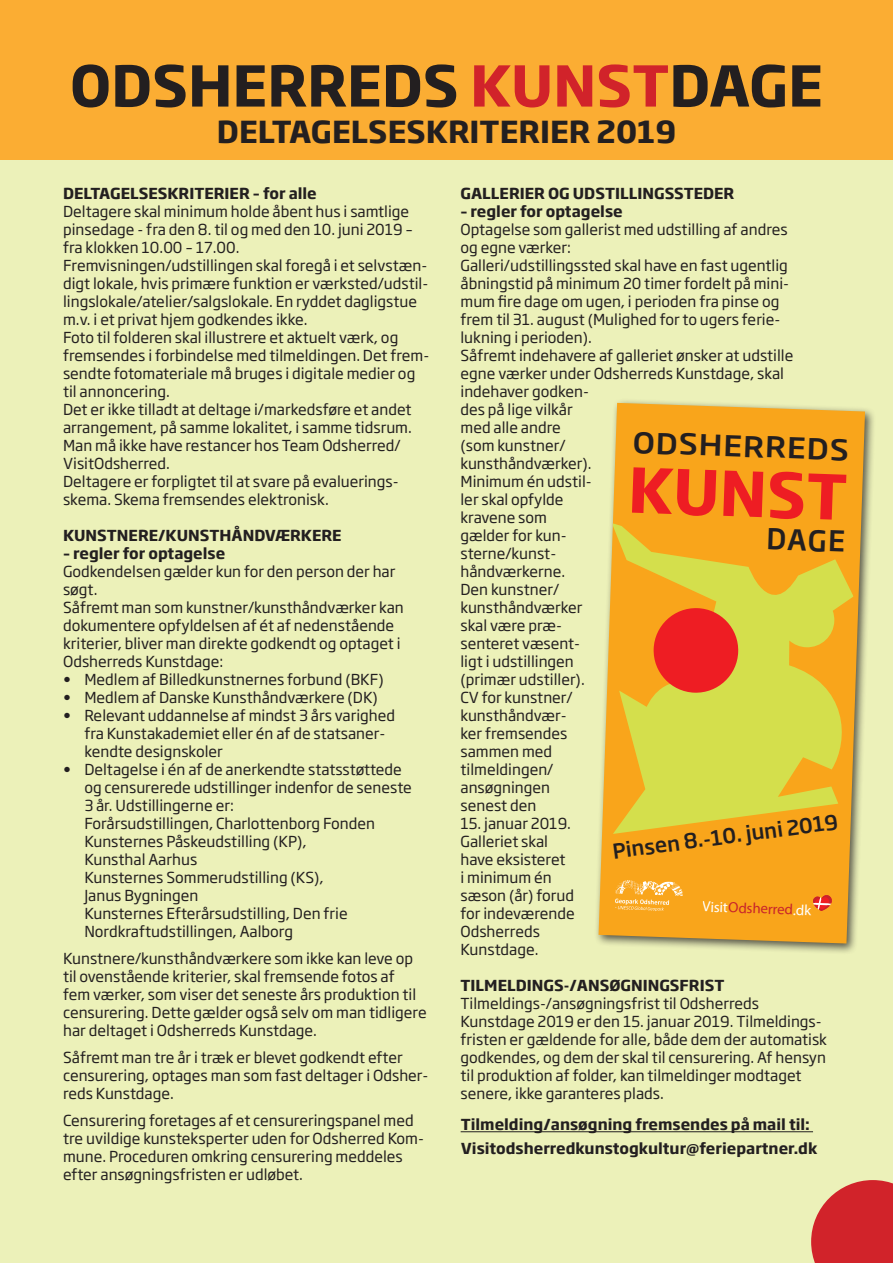
<style>
.page{position:relative;width:893px;height:1263px;background:#ecf1b9}
.page>*{position:absolute;margin:0;border:0;box-sizing:border-box;transform-origin:0 0}
.t1{font:700 61.05px "Soho Gothic Std";color:#ee1d23}
.t2{font:700 55.5px "Soho Gothic Std";color:#231f20}
.t3{font:700 30px "Soho Gothic Std";color:#231f20}
.t4{font:500 28.35px "Soho Gothic Std";color:#231f20;scale:1.1 1}
.t5{font:500 28.35px "Soho Gothic Std";color:#231f20}
.t6{font:500 20.4px "Soho Gothic Std";color:#231f20}
.t7{font:15px/18px "Soho Gothic Std";color:#231f20}
.t8{font:700 15px/24px "Soho Gothic Std";color:#231f20}
.t9{font:500 14.85px "Foundry Sterling";color:#c8242b}
.t10{font:10.65px/13.2px "Soho Gothic Std";color:#231f20}
.s1{color:#d1232a}
.s2{color:#fff}
</style>
<div class="page">
<div style="left:0;top:0;width:893px;height:159px;background:#fbad33"></div>
<div style="left:594px;top:398px;width:282px;height:556px;background:#231f20;opacity:.75"></div>
<svg style="left:598px;top:403px;width:267px;height:540px;background:#f1ac33"></svg>
<svg style="left:612px;top:523px;width:241px;height:311px;background:#e4c536"></svg>
<svg style="left:812px;top:894px;width:21px;height:17px"></svg>
<svg style="left:615px;top:880px;width:68px;height:31px;background:#fab74a"></svg>
<svg style="left:653px;top:607px;width:86px;height:86px;background:#eb4527"></svg>
<hr style="left:461px;top:1131px;width:352px;height:1px;background:#231f20">
<svg style="left:811px;top:1180px;width:82px;height:83px;background:#d43d3c"></svg>
<h2 class="t2" style="left:70px;top:50px;width:755px">ODSHERREDS <span class="s1">KUNST</span>DAGE</h2>
<h3 class="t3" style="left:217px;top:112px;width:461px">DELTAGELSESKRITERIER 2019</h3>
<p class="t8" style="left:63px;top:181px;width:255px">DELTAGELSESKRITERIER – for alle</p>
<p class="t7" style="left:63px;top:202px;width:368px">Deltagere skal minimum holde åbent hus i samtlige pinsedage - fra den 8. til og med den 10. juni 2019 – fra klokken 10.00 – 17.00.<br>Fremvisningen/udstillingen skal foregå i et selvstæn&shy;digt lokale, hvis primære funktion er værksted/udstil&shy;lingslokale/atelier/salgslokale. En ryddet dagligstue m.v. i et privat hjem godkendes ikke.<br>Foto til folderen skal illustrere et aktuelt værk, og fremsendes i forbindelse med tilmeldingen. Det frem&shy;sendte fotomateriale må bruges i digitale medier og til annoncering.<br>Det er ikke tilladt at deltage i/markedsføre et andet arrangement, på samme lokalitet, i samme tidsrum.<br>Man må ikke have restancer hos Team Odsherred/ VisitOdsherred.<br>Deltagere er forpligtet til at svare på evaluerings&shy;skema. Skema fremsendes elektronisk.</p>
<p class="t8" style="left:63px;top:523px;width:280px">KUNSTNERE/KUNSTHÅNDVÆRKERE</p>
<p class="t8" style="left:63px;top:541px;width:164px">– regler for optagelse</p>
<p class="t7" style="left:63px;top:562px;width:342px">Godkendelsen gælder kun for den person der har søgt.<br>Såfremt man som kunstner/kunsthåndværker kan dokumentere opfyldelsen af ét af nedenstående kriterier, bliver man direkte godkendt og optaget i Odsherreds Kunstdage:</p>
<p class="t7" style="left:63px;top:670px;width:322px">• Medlem af Billedkunstnernes forbund (BKF)</p>
<p class="t7" style="left:63px;top:688px;width:316px">• Medlem af Danske Kunsthåndværkere (DK)</p>
<p class="t7" style="left:84px;top:706px;width:312px;text-indent:-21px">• Relevant uddannelse af mindst 3 års varighed fra Kunstakademiet eller én af de statsaner&shy;kendte designskoler</p>
<p class="t7" style="left:84px;top:760px;width:329px;text-indent:-21px">• Deltagelse i én af de anerkendte statsstøttede og censurerede udstillinger indenfor de seneste 3 år. Udstillingerne er:<br>Forårsudstillingen, Charlottenborg Fonden Kunsternes Påskeudstilling (KP),<br>Kunsthal Aarhus<br>Kunsternes Sommerudstilling (KS),<br>Janus Bygningen<br>Kunsternes Efterårsudstilling, Den frie Nordkraftudstillingen, Aalborg</p>
<p class="t7" style="left:63px;top:949px;width:365px">Kunstnere/kunsthåndværkere som ikke kan leve op til ovenstående kriterier, skal fremsende fotos af<br>fem værker, som viser det seneste års produktion til censurering. Dette gælder også selv om man tidligere har deltaget i Odsherreds Kunstdage.</p>
<p class="t7" style="left:63px;top:1048px;width:367px">Såfremt man tre år i træk er blevet godkendt efter censurering, optages man som fast deltager i Odsher&shy;reds Kunstdage.</p>
<p class="t7" style="left:63px;top:1111px;width:362px">Censurering foretages af et censureringspanel med tre uvildige kunsteksperter uden for Odsherred Kom&shy;mune. Proceduren omkring censurering meddeles efter ansøgningsfristen er udløbet.</p>
<p class="t8" style="left:460px;top:181px;width:275px">GALLERIER OG UDSTILLINGSSTEDER</p>
<p class="t8" style="left:460px;top:199px;width:164px">– regler for optagelse</p>
<p class="t7" style="left:460px;top:220px;width:334px">Optagelse som gallerist med udstilling af andres og egne værker:<br>Galleri/udstillingssted skal have en fast ugentlig åbningstid på minimum 20 timer fordelt på mini&shy;mum fire dage om ugen, i perioden fra pinse og frem til 31. august (Mulighed for to ugers ferie&shy;lukning i perioden).<br>Såfremt indehavere af galleriet ønsker at udstille egne værker under Odsherreds Kunstdage, skal indehaver godken-<br>des på lige vilkår<br>med alle andre<br>(som kunstner/<br>kunsthåndværker).<br>Minimum én udstil-<br>ler skal opfylde<br>kravene som<br>gælder for kun-<br>sterne/kunst-<br>håndværkerne.<br>Den kunstner/<br>kunsthåndværker<br>skal være præ-<br>senteret væsent-<br>ligt i udstillingen<br>(primær udstiller).<br>CV for kunstner/<br>kunsthåndvær-<br>ker fremsendes<br>sammen med<br>tilmeldingen/<br>ansøgningen<br>senest den</p>
<p class="t7" style="left:460px;top:814px;width:116px">15. januar 2019.<br>Galleriet skal have eksisteret<br>i minimum én sæson (år) forud for indeværende<br>Odsherreds<br>Kunstdage.</p>
<p class="t8" style="left:460px;top:973px;width:265px">TILMELDINGS-/ANSØGNINGSFRIST</p>
<p class="t7" style="left:460px;top:994px;width:368px">Tilmeldings-/ansøgningsfrist til Odsherreds Kunstdage 2019 er den 15. januar 2019. Tilmeldings&shy;fristen er gældende for alle, både dem der automatisk godkendes, og dem der skal til censurering. Af hensyn til produktion af folder, kan tilmeldinger modtaget senere, ikke garanteres plads.</p>
<h3 class="t4" style="left:633px;top:424px;width:198px;rotate:2deg">ODSHERREDS</h3>
<h1 class="t1" style="left:629px;top:450px;width:221px;rotate:2deg">KUNST</h1>
<h3 class="t5" style="left:767px;top:521px;width:80px;rotate:2deg">DAGE</h3>
<h3 class="t6" style="left:611px;top:839px;width:229px;rotate:-8deg">Pinsen 8.-10. juni 2019</h3>
<p class="t9" style="left:703px;top:897px;width:110px;rotate:2deg"><span class="s2">Visit</span>Odsherred<span class="s2">.dk</span></p>
<p class="t10" style="left:607px;top:969px;width:120px;rotate:2deg">- fra kl. 10.00 til kl. 17.00</p>
<p class="t10" style="left:606px;top:996px;width:227px;rotate:2deg">Mød kunstnerne i øjenhøjde under kunstdage&shy;ne i pinsen, hvor en lang række af Odsherreds billedkunstnere, kunsthåndværkere og galleri&shy;er holder åbent hus.</p>
<p class="t10" style="left:604px;top:1062px;width:205px;rotate:2deg">Oplevelser for alle sanser er i vente, når du</p>
<p class="t10" style="left:602px;top:1115px;width:202px;rotate:2deg">mødet med duften af maling fra et atelier.</p>
<p class="t10" style="left:601px;top:1142px;width:217px;rotate:2deg">tastiske skulpturer tager form. Smyk dig med</p>
<p class="t8" style="left:461px;top:1113px;width:358px">Tilmelding/ansøgning fremsendes på mail til:<br>Visitodsherredkunstogkultur@feriepartner.dk</p>
</div>
